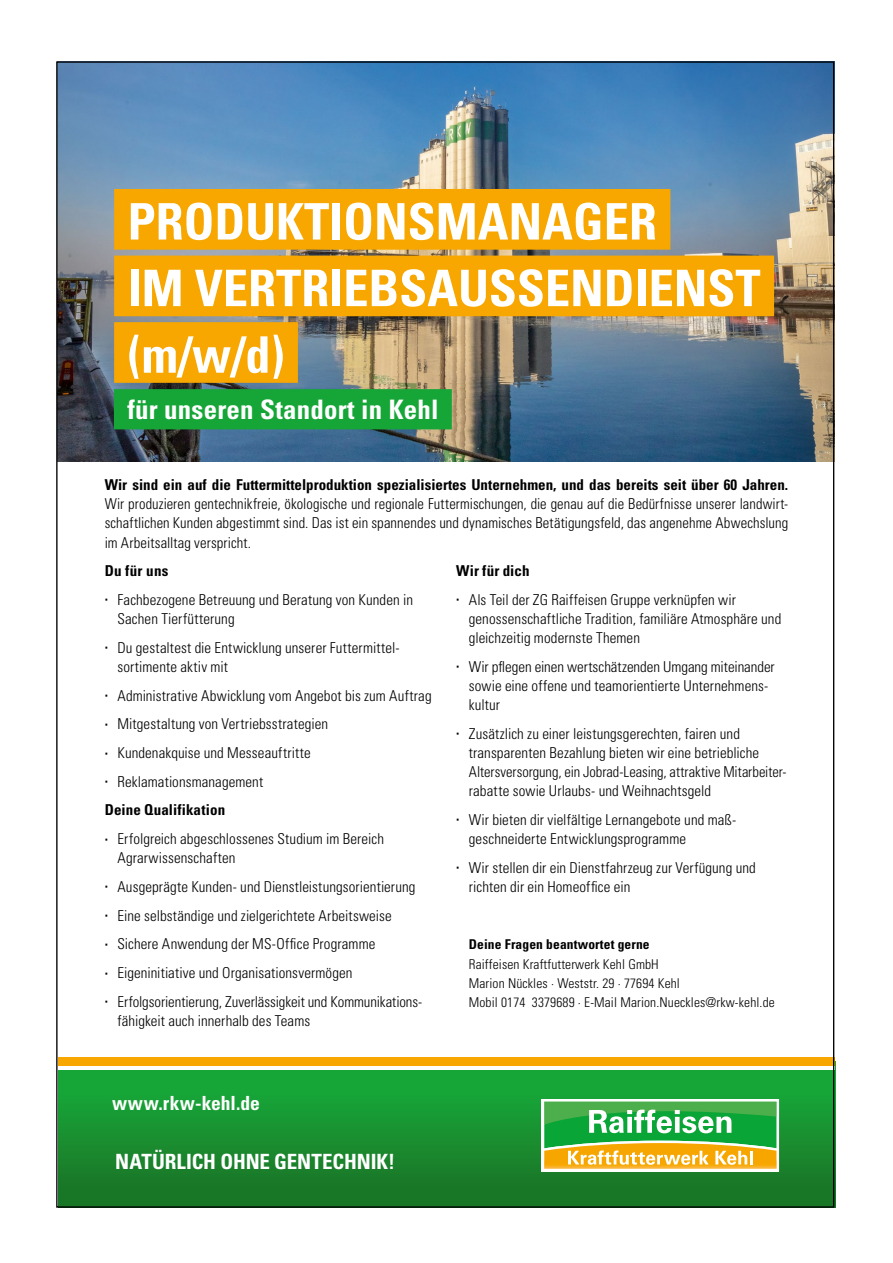
<style>
.page{position:relative;width:893px;height:1263px;background:#fff}
.page>*{position:absolute;margin:0;border:0;box-sizing:border-box;transform-origin:0 0}
.t1{font:700 condensed 50.4px "Univers LT Pro";color:#fff}
.Titel_Subhead_17pt_weiss-auf-gruen{font:700 condensed 26.85px "Univers LT Pro";letter-spacing:.01em;color:#fff}
.t2{font:700 condensed 21px "Univers LT Pro";letter-spacing:-.005em;color:#fff}
.t3{font:700 condensed 19.5px "Univers LT Pro";letter-spacing:.005em;color:#fff}
.t4{font:300 condensed 15px/19.2px "Univers LT Std";letter-spacing:.005em;color:#000}
.t5{font:700 condensed 15px "Univers LT Pro";letter-spacing:.01em;color:#000}
.t6{font:300 condensed 13.5px/19.2px "Univers LT Std";letter-spacing:.01em;color:#000}
.s1{font-family:"Univers LT Pro";font-weight:700}
</style>
<div class="page">
<img style="left:58px;top:63px;width:774px;height:398px">
<div style="left:58px;top:1061px;width:777px;height:147px;background:linear-gradient(to bottom,#24b547,#166f22)"></div>
<div style="left:58px;top:1054px;width:777px;height:15px;background:#fff"></div>
<div style="left:58px;top:1057px;width:777px;height:9px;background:#f7a700"></div>
<svg style="left:542px;top:1099px;width:237px;height:72px"></svg>
<div style="left:114px;top:389px;width:338px;height:40px;background:#16a638"></div>
<div style="left:114px;top:189px;width:556px;height:61px;background:#f7a700"></div>
<div style="left:114px;top:256px;width:660px;height:60px;background:#f7a700"></div>
<div style="left:114px;top:322px;width:184px;height:61px;background:#f7a700"></div>
<p class="t1" style="left:128px;top:191px;width:531px">PRODUKTIONSMANAGER</p>
<p class="t1" style="left:128px;top:257px;width:634px">IM VERTRIEBSAUSSENDIENST</p>
<p class="t1" style="left:128px;top:324px;width:158px">(m/w/d)</p>
<p class="Titel_Subhead_17pt_weiss-auf-gruen" style="left:127px;top:393px;width:313px">für unseren Standort in Kehl</p>
<p class="t4" style="left:105px;top:475px;width:685px;text-align:justify"><span class="s1">Wir sind ein auf die Futtermittelproduktion spezialisiertes Unternehmen, und das bereits seit über 60 Jahren.<br></span>Wir produzieren gentechnikfreie, ökologische und regionale Futtermischungen, die genau auf die Bedürfnisse unserer landwirt&shy;schaftlichen Kunden abgestimmt sind. Das ist ein spannendes und dynamisches Betätigungsfeld, das angenehme Abwechslung im Arbeitsalltag verspricht.</p>
<p class="t5" style="left:105px;top:562px;width:65px">Du für uns</p>
<p class="t4" style="left:117px;top:590px;width:297px;text-indent:-13px"><span class="s1">·</span> Fachbezogene Betreuung und Beratung von Kunden in<br>Sachen Tierfütterung</p>
<p class="t4" style="left:117px;top:638px;width:284px;text-indent:-13px"><span class="s1">·</span> Du gestaltest die Entwicklung unserer Futtermittel&shy;sortimente aktiv mit</p>
<p class="t4" style="left:105px;top:686px;width:328px"><span class="s1">·</span> Administrative Abwicklung vom Angebot bis zum Auftrag</p>
<p class="t4" style="left:105px;top:714px;width:225px"><span class="s1">·</span> Mitgestaltung von Vertriebsstrategien</p>
<p class="t4" style="left:105px;top:743px;width:208px"><span class="s1">·</span> Kundenakquise und Messeauftritte</p>
<p class="t4" style="left:105px;top:772px;width:160px"><span class="s1">·</span> Reklamationsmanagement</p>
<p class="t5" style="left:105px;top:801px;width:122px">Deine Qualifikation</p>
<p class="t4" style="left:117px;top:829px;width:268px;text-indent:-13px"><span class="s1">·</span> Erfolgreich abgeschlossenes Studium im Bereich<br>Agrarwissenschaften</p>
<p class="t4" style="left:105px;top:877px;width:312px"><span class="s1">·</span> Ausgeprägte Kunden- und Dienstleistungsorientierung</p>
<p class="t4" style="left:105px;top:906px;width:289px"><span class="s1">·</span> Eine selbständige und zielgerichtete Arbeitsweise</p>
<p class="t4" style="left:105px;top:934px;width:272px"><span class="s1">·</span> Sichere Anwendung der MS-Office Programme</p>
<p class="t4" style="left:105px;top:963px;width:249px"><span class="s1">·</span> Eigeninitiative und Organisationsvermögen</p>
<p class="t4" style="left:117px;top:992px;width:306px;text-indent:-13px"><span class="s1">·</span> Erfolgsorientierung, Zuverlässigkeit und Kommunikations&shy;fähigkeit auch innerhalb des Teams</p>
<p class="t5" style="left:456px;top:562px;width:75px">Wir für dich</p>
<p class="t4" style="left:469px;top:590px;width:314px;text-indent:-13px"><span class="s1">·</span> Als Teil der ZG Raiffeisen Gruppe verknüpfen wir genossenschaftliche Tradition, familiäre Atmosphäre und gleichzeitig modernste Themen</p>
<p class="t4" style="left:469px;top:657px;width:307px;text-indent:-13px"><span class="s1">·</span> Wir pflegen einen wertschätzenden Umgang miteinander sowie eine offene und teamorientierte Unternehmens&shy;kultur</p>
<p class="t4" style="left:469px;top:724px;width:319px;text-indent:-13px"><span class="s1">·</span> Zusätzlich zu einer leistungsgerechten, fairen und transparenten Bezahlung bieten wir eine betriebliche Altersversorgung, ein Jobrad-Leasing, attraktive Mitarbeiter&shy;rabatte sowie Urlaubs- und Weihnachtsgeld</p>
<p class="t4" style="left:469px;top:810px;width:269px;text-indent:-13px"><span class="s1">·</span> Wir bieten dir vielfältige Lernangebote und maß&shy;geschneiderte Entwicklungsprogramme</p>
<p class="t4" style="left:469px;top:858px;width:288px;text-indent:-13px"><span class="s1">·</span> Wir stellen dir ein Dienstfahrzeug zur Verfügung und richten dir ein Homeoffice ein</p>
<p class="t6" style="left:469px;top:935px;width:308px"><span class="s1">Deine Fragen beantwortet gerne<br></span>Raiffeisen Kraftfutterwerk Kehl GmbH<br>Marion Nückles ∙ Weststr. 29 ∙ 77694 Kehl<br>Mobil 0174 3379689 ∙ E-Mail Marion.Nueckles@rkw-kehl.de</p>
<p class="t3" style="left:112px;top:1091px;width:149px">www.rkw-kehl.de</p>
<p class="t2" style="left:115px;top:1149px;width:281px">NATÜRLICH OHNE GENTECHNIK!</p>
</div>
